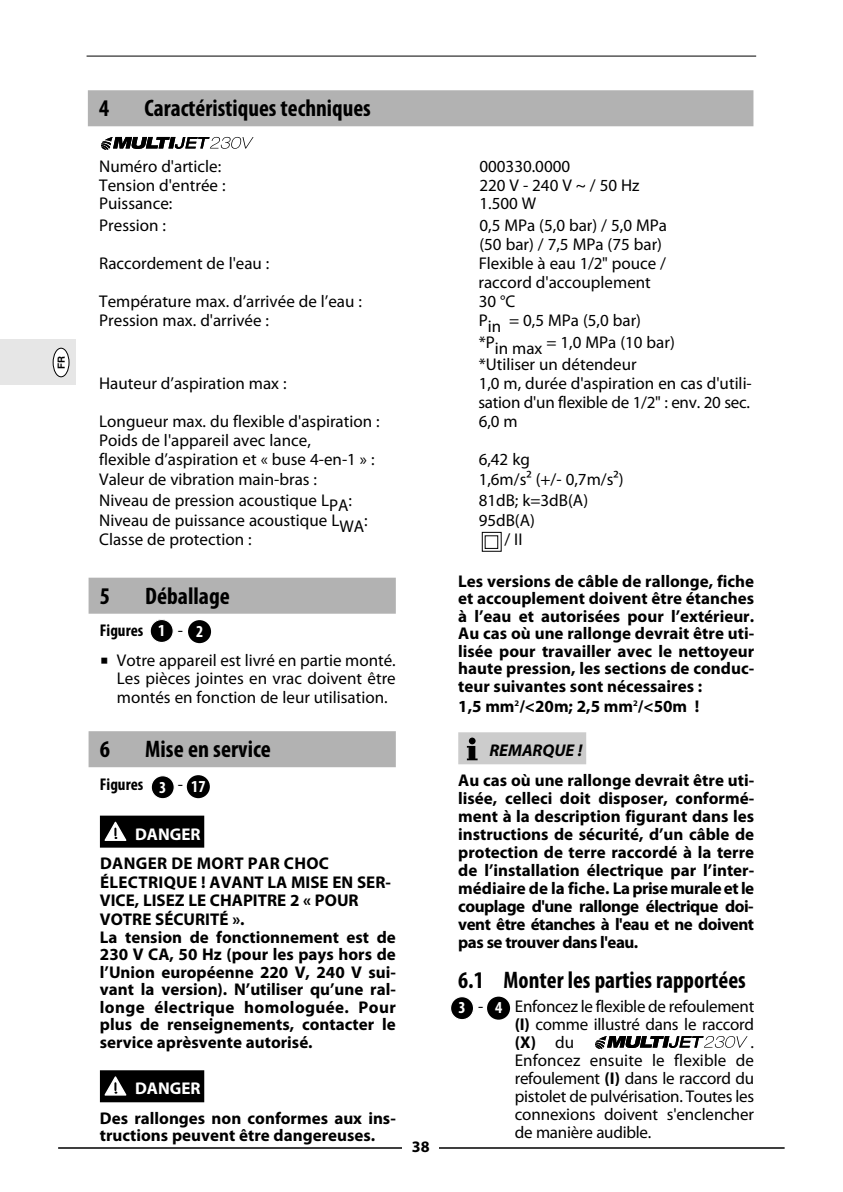
<style>
.page{position:relative;width:843px;height:1192px;background:#fff}
.page>*{position:absolute;margin:0;border:0;box-sizing:border-box;transform-origin:0 0}
.t1{font:700 condensed 24px "Myriad Pro";color:#000}
.t2{font:17px/18px "Myriad Pro";color:#000}
.t3{font:700 17px/17.8px "Myriad Pro";color:#000}
.t4{font:700 condensed 17px "Myriad Pro";color:#000}
.t5{font:700 17px "Myriad Pro";color:#fff}
.t6{font:italic 700 17px "Myriad Pro";color:#000}
.t7{font:700 condensed 16.8px "Myriad Pro";color:#fff}
.t8{font:700 16px "Myriad Pro";color:#000}
.t9{font:700 9.8px "Helvetica";color:#000}
.s1{font-weight:700}
</style>
<div class="page">
<hr style="left:86px;top:56px;width:669px;height:1px;background:#000">
<div style="left:0;top:340px;width:76px;height:45px;background:#e6e6e6"></div>
<div style="left:53px;top:348px;width:16px;height:29px;background:#fff;border-radius:50%"></div>
<div style="left:53px;top:348px;width:16px;height:29px;border:1px solid #000;border-radius:50%"></div>
<hr style="left:58px;top:1147px;width:726px;height:1px;background:#000">
<div style="left:402px;top:1129px;width:37px;height:37px;background:#fff"></div>
<div style="left:88px;top:90px;width:665px;height:36px;background:#b2b2b2"></div>
<svg style="left:101px;top:137px;width:152px;height:13px"></svg>
<svg style="left:482px;top:532px;width:19px;height:19px"></svg>
<div style="left:88px;top:577px;width:307px;height:36px;background:#b2b2b2"></div>
<div style="left:88px;top:731px;width:307px;height:36px;background:#b2b2b2"></div>
<div style="left:100px;top:815px;width:104px;height:32px;background:#000"></div>
<div style="left:100px;top:1070px;width:104px;height:32px;background:#000"></div>
<div style="left:458px;top:732px;width:128px;height:32px;background:#ccc"></div>
<svg style="left:185px;top:619px;width:27px;height:27px"></svg>
<div style="left:188px;top:620px;width:23px;height:23px;background:#000;border-radius:50%"></div>
<svg style="left:150px;top:619px;width:24px;height:23px"></svg>
<svg style="left:185px;top:773px;width:27px;height:28px"></svg>
<div style="left:187px;top:775px;width:23px;height:23px;background:#000;border-radius:50%"></div>
<div style="left:151px;top:775px;width:23px;height:23px;background:#000;border-radius:50%"></div>
<div style="left:150px;top:775px;width:25px;height:24px;border:1px solid #fff;border-radius:50%"></div>
<svg style="left:104px;top:821px;width:23px;height:20px"></svg>
<svg style="left:104px;top:1076px;width:23px;height:20px"></svg>
<svg style="left:468px;top:737px;width:7px;height:7px"></svg>
<svg style="left:466px;top:746px;width:11px;height:14px"></svg>
<svg style="left:485px;top:994px;width:27px;height:28px"></svg>
<div style="left:487px;top:996px;width:23px;height:23px;background:#000;border-radius:50%"></div>
<div style="left:450px;top:996px;width:23px;height:23px;background:#000;border-radius:50%"></div>
<div style="left:450px;top:996px;width:24px;height:24px;border:1px solid #fff;border-radius:50%"></div>
<svg style="left:595px;top:1036px;width:152px;height:12px"></svg>
<p class="t9" style="left:56px;top:369px;width:15px;rotate:-90deg">FR</p>
<h1 class="t1" style="left:99px;top:97px;width:12px">4</h1>
<h1 class="t1" style="left:144px;top:97px;width:228px">Caractéristiques techniques</h1>
<p class="t2" style="left:99px;top:158px;width:123px">Numéro d'article:</p>
<p class="t2" style="left:479px;top:158px;width:92px">000330.0000</p>
<p class="t2" style="left:99px;top:176px;width:128px">Tension d'entrée :</p>
<p class="t2" style="left:479px;top:176px;width:161px">220 V - 240 V ~ / 50 Hz</p>
<p class="t2" style="left:99px;top:195px;width:75px">Puissance:</p>
<p class="t2" style="left:479px;top:195px;width:58px">1.500 W</p>
<p class="t2" style="left:99px;top:217px;width:68px">Pression :</p>
<p class="t2" style="left:479px;top:216px;width:189px;line-height:19px">0,5 MPa (5,0 bar) / 5,0 MPa (50 bar) / 7,5 MPa (75 bar)</p>
<p class="t2" style="left:99px;top:255px;width:172px">Raccordement de l'eau :</p>
<p class="t2" style="left:478px;top:254px;width:189px;line-height:19px">Flexible à eau 1/2" pouce / raccord d'accouplement</p>
<p class="t2" style="left:99px;top:293px;width:264px">Température max. d’arrivée de l’eau :</p>
<p class="t2" style="left:478px;top:293px;width:38px">30 °C</p>
<p class="t2" style="left:99px;top:312px;width:171px">Pression max. d'arrivée :</p>
<p class="t2" style="left:478px;top:310px;width:198px;line-height:21.8px">Pin = 0,5 MPa (5,0 bar)<br>*Pin max = 1,0 MPa (10 bar) *Utiliser un détendeur</p>
<p class="t2" style="left:99px;top:374px;width:189px">Hauteur d’aspiration max :</p>
<p class="t2" style="left:478px;top:374px;width:275px;line-height:19px">1,0 m, durée d'aspiration en cas d'utili&shy;sation d'un flexible de 1/2" : env. 20 sec.</p>
<p class="t2" style="left:99px;top:412px;width:282px">Longueur max. du flexible d'aspiration :</p>
<p class="t2" style="left:478px;top:412px;width:41px">6,0 m</p>
<p class="t2" style="left:99px;top:431px;width:277px;line-height:19px">Poids de l'appareil avec lance,<br>flexible d’aspiration et « buse 4-en-1 » :</p>
<p class="t2" style="left:478px;top:450px;width:53px">6,42 kg</p>
<p class="t2" style="left:99px;top:471px;width:219px">Valeur de vibration main-bras :</p>
<p class="t2" style="left:478px;top:471px;width:146px">1,6m/s2 (+/- 0,7m/s2)</p>
<p class="t2" style="left:99px;top:491px;width:254px">Niveau de pression acoustique LPA:</p>
<p class="t2" style="left:478px;top:491px;width:111px">81dB; k=3dB(A)</p>
<p class="t2" style="left:99px;top:512px;width:270px">Niveau de puissance acoustique LWA:</p>
<p class="t2" style="left:478px;top:512px;width:58px">95dB(A)</p>
<p class="t2" style="left:99px;top:531px;width:154px">Classe de protection :</p>
<p class="t2" style="left:504px;top:531px;width:19px">/ II</p>
<h1 class="t1" style="left:100px;top:584px;width:12px">5</h1>
<h1 class="t1" style="left:145px;top:584px;width:86px">Déballage</h1>
<p class="t4" style="left:100px;top:622px;width:45px">Figures</p>
<p class="t2" style="left:178px;top:621px;width:7px">-</p>
<p class="t2" style="left:117px;top:651px;width:280px;text-align:justify;text-indent:-17px">▪ Votre appareil est livré en partie monté.<br>Les pièces jointes en vrac doivent être montés en fonction de leur utilisation.</p>
<h1 class="t1" style="left:100px;top:737px;width:12px">6</h1>
<h1 class="t1" style="left:145px;top:737px;width:127px">Mise en service</h1>
<p class="t4" style="left:100px;top:776px;width:45px">Figures</p>
<p class="t2" style="left:178px;top:776px;width:7px">-</p>
<p class="t5" style="left:135px;top:825px;width:67px">DANGER</p>
<p class="t3" style="left:100px;top:855px;width:297px">DANGER DE MORT PAR CHOC<br>ÉLECTRIQUE ! AVANT LA MISE EN SER-<br>VICE, LISEZ LE CHAPITRE 2 « POUR<br>VOTRE SÉCURITÉ ».<br>La tension de fonctionnement est de<br>230 V CA, 50 Hz (pour les pays hors de l’Union européenne 220 V, 240 V sui&shy;vant la version). N’utiliser qu’une ral&shy;longe électrique homologuée. Pour plus de renseignements, contacter le service aprèsvente autorisé.</p>
<p class="t5" style="left:135px;top:1079px;width:67px">DANGER</p>
<p class="t3" style="left:100px;top:1109px;width:297px">Des rallonges non conformes aux ins&shy;tructions peuvent être dangereuses.</p>
<p class="t3" style="left:458px;top:572px;width:297px;text-align:justify">Les versions de câble de rallonge, fiche et accouplement doivent être étanches à l’eau et autorisées pour l’extérieur.<br>Au cas où une rallonge devrait être uti&shy;lisée pour travailler avec le nettoyeur haute pression, les sections de conduc&shy;teur suivantes sont nécessaires :</p>
<p class="t3" style="left:458px;top:698px;width:242px">1,5 mm<sup>2</sup>/&lt;20m; 2,5 mm<sup>2</sup>/&lt;50m !</p>
<p class="t6" style="left:489px;top:744px;width:94px">REMARQUE !</p>
<p class="t3" style="left:458px;top:771px;width:297px;text-align:justify">Au cas où une rallonge devrait être uti&shy;lisée, celleci doit disposer, conformé&shy;ment à la description figurant dans les instructions de sécurité, d’un câble de protection de terre raccordé à la terre de l’installation électrique par l’inter&shy;médiaire de la fiche. La prise murale et le couplage d'une rallonge électrique doi&shy;vent être étanches à l'eau et ne doivent pas se trouver dans l'eau.</p>
<h1 class="t1" style="left:458px;top:968px;width:289px">6.1 Monter les parties rapportées</h1>
<p class="t2" style="left:514px;top:997px;width:241px;text-align:justify;text-indent:-36px">- Enfoncez le flexible de refoulement <span class="s1">(I)</span> comme illustré dans le raccord <span class="s1">(X)</span> du</p>
<p class="t2" style="left:514px;top:1033px;width:241px;text-align:justify;text-indent:236px">.<br>Enfoncez ensuite le flexible de refoulement <span class="s1">(I)</span> dans le raccord du pistolet de pulvérisation. Toutes les connexions doivent s'enclencher de manière audible.</p>
<p class="t7" style="left:158px;top:620px;width:9px">1</p>
<p class="t7" style="left:196px;top:621px;width:9px">2</p>
<p class="t7" style="left:159px;top:776px;width:9px">3</p>
<p class="t7" style="left:191px;top:776px;width:16px">17</p>
<p class="t7" style="left:458px;top:997px;width:9px">3</p>
<p class="t7" style="left:495px;top:997px;width:9px">4</p>
<p class="t8" style="left:412px;top:1138px;width:19px">38</p>
</div>
